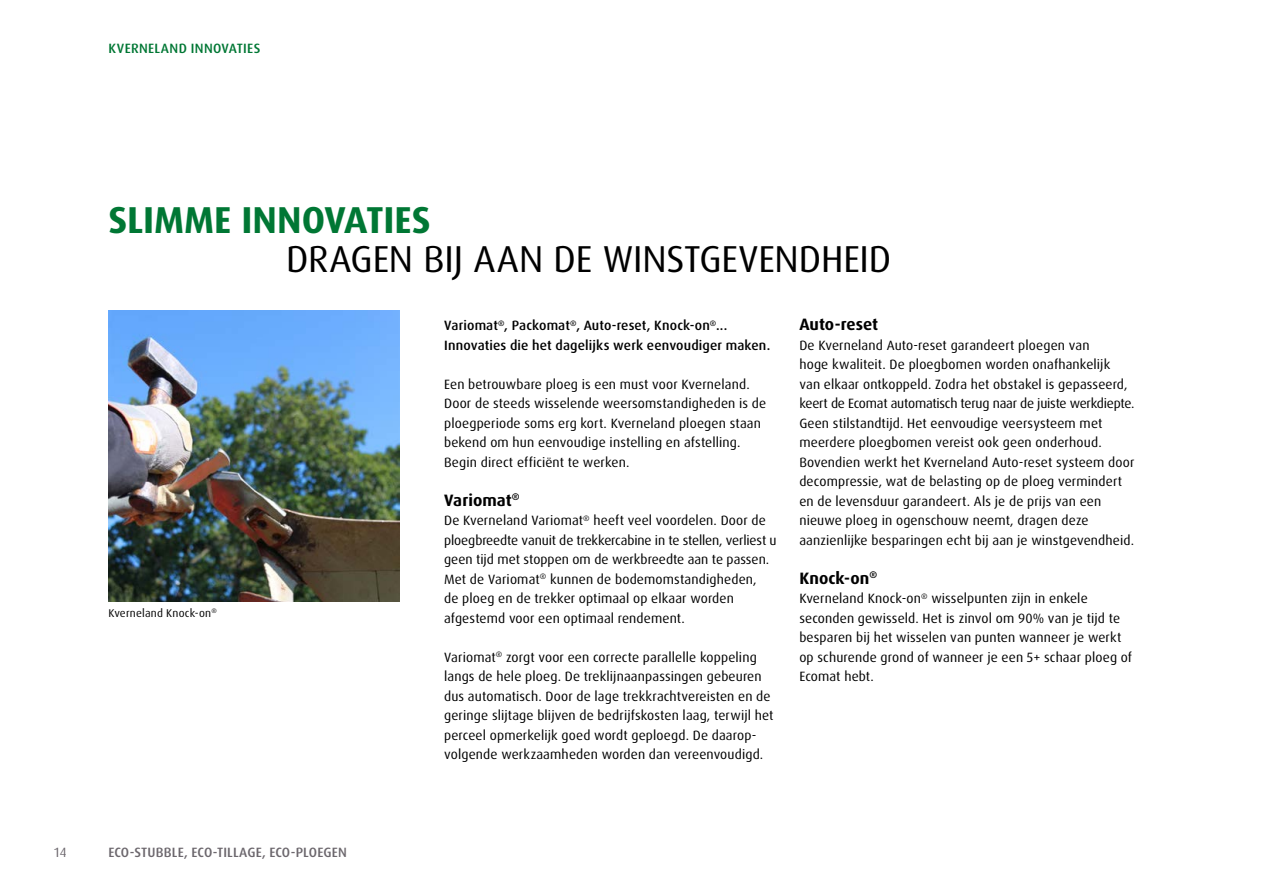
<style>
.page{position:relative;width:1263px;height:893px;background:#fff}
.page>*{position:absolute;margin:0;border:0;box-sizing:border-box;transform-origin:0 0}
.t1{font:37.5px "Dax Pro";letter-spacing:-.005em;color:#000}
.t2{font:700 37.5px "Dax Pro";color:#007734}
.t3{font:700 16.5px "Dax Pro";color:#000}
.t4{font:13.5px/19.5px "Dax Pro";letter-spacing:.01em;color:#000}
.t5{font:500 13.5px/19.5px "Dax Pro";letter-spacing:.01em;color:#000}
.t6{font:500 13.5px "Dax Pro";letter-spacing:.01em;color:#6c676d}
.t7{font:500 13.5px "Dax Pro";letter-spacing:.03em;color:#007734}
.t8{font:13.5px "Dax Pro";color:#6c676d}
.t9{font:11.25px "Dax Pro";letter-spacing:.02em;color:#000}
</style>
<div class="page">
<img style="left:108px;top:311px;width:292px;height:291px">
<p class="t7" style="left:108px;top:40px;width:153px">KVERNELAND INNOVATIES</p>
<h1 class="t2" style="left:108px;top:195px;width:324px">SLIMME INNOVATIES</h1>
<p class="t9" style="left:108px;top:606px;width:110px">Kverneland Knock-on<sup>®</sup></p>
<h1 class="t1" style="left:286px;top:234px;width:606px">DRAGEN BIJ AAN DE WINSTGEVENDHEID</h1>
<p class="t3" style="left:799px;top:314px;width:80px">Auto-reset</p>
<p class="t4" style="left:799px;top:335px;width:337px">De Kverneland Auto-reset garandeert ploegen van<br>hoge kwaliteit. De ploegbomen worden onafhankelijk van elkaar ontkoppeld. Zodra het obstakel is gepasseerd, keert de Ecomat automatisch terug naar de juiste werkdiepte.<br>Geen stilstandtijd. Het eenvoudige veersysteem met meerdere ploegbomen vereist ook geen onderhoud.<br>Bovendien werkt het Kverneland Auto-reset systeem door decompressie, wat de belasting op de ploeg vermindert en de levensduur garandeert. Als je de prijs van een nieuwe ploeg in ogenschouw neemt, dragen deze aanzienlijke besparingen echt bij aan je winstgevendheid.</p>
<p class="t3" style="left:799px;top:567px;width:79px">Knock-on<sup>®</sup></p>
<p class="t4" style="left:799px;top:589px;width:334px">Kverneland Knock-on<sup>®</sup> wisselpunten zijn in enkele seconden gewisseld. Het is zinvol om 90% van je tijd te besparen bij het wisselen van punten wanneer je werkt op schurende grond of wanneer je een 5+ schaar ploeg of Ecomat hebt.</p>
<p class="t5" style="left:444px;top:316px;width:328px">Variomat<sup>®</sup>, Packomat<sup>®</sup>, Auto-reset, Knock-on<sup>®</sup>...<br>Innovaties die het dagelijks werk eenvoudiger maken.</p>
<p class="t4" style="left:444px;top:374px;width:324px">Een betrouwbare ploeg is een must voor Kverneland.<br>Door de steeds wisselende weersomstandigheden is de ploegperiode soms erg kort. Kverneland ploegen staan bekend om hun eenvoudige instelling en afstelling.<br>Begin direct efficiënt te werken.</p>
<p class="t3" style="left:444px;top:489px;width:77px">Variomat<sup>®</sup></p>
<p class="t4" style="left:444px;top:511px;width:334px">De Kverneland Variomat<sup>®</sup> heeft veel voordelen. Door de ploegbreedte vanuit de trekkercabine in te stellen, verliest u geen tijd met stoppen om de werkbreedte aan te passen.<br>Met de Variomat<sup>®</sup> kunnen de bodemomstandigheden,<br>de ploeg en de trekker optimaal op elkaar worden afgestemd voor een optimaal rendement.</p>
<p class="t4" style="left:444px;top:647px;width:331px">Variomat<sup>®</sup> zorgt voor een correcte parallelle koppeling langs de hele ploeg. De treklijnaanpassingen gebeuren dus automatisch. Door de lage trekkrachtvereisten en de geringe slijtage blijven de bedrijfskosten laag, terwijl het perceel opmerkelijk goed wordt geploegd. De daarop&shy;volgende werkzaamheden worden dan vereenvoudigd.</p>
<p class="t8" style="left:54px;top:843px;width:14px">14</p>
<p class="t6" style="left:108px;top:843px;width:240px">ECO-STUBBLE, ECO-TILLAGE, ECO-PLOEGEN</p>
</div>
